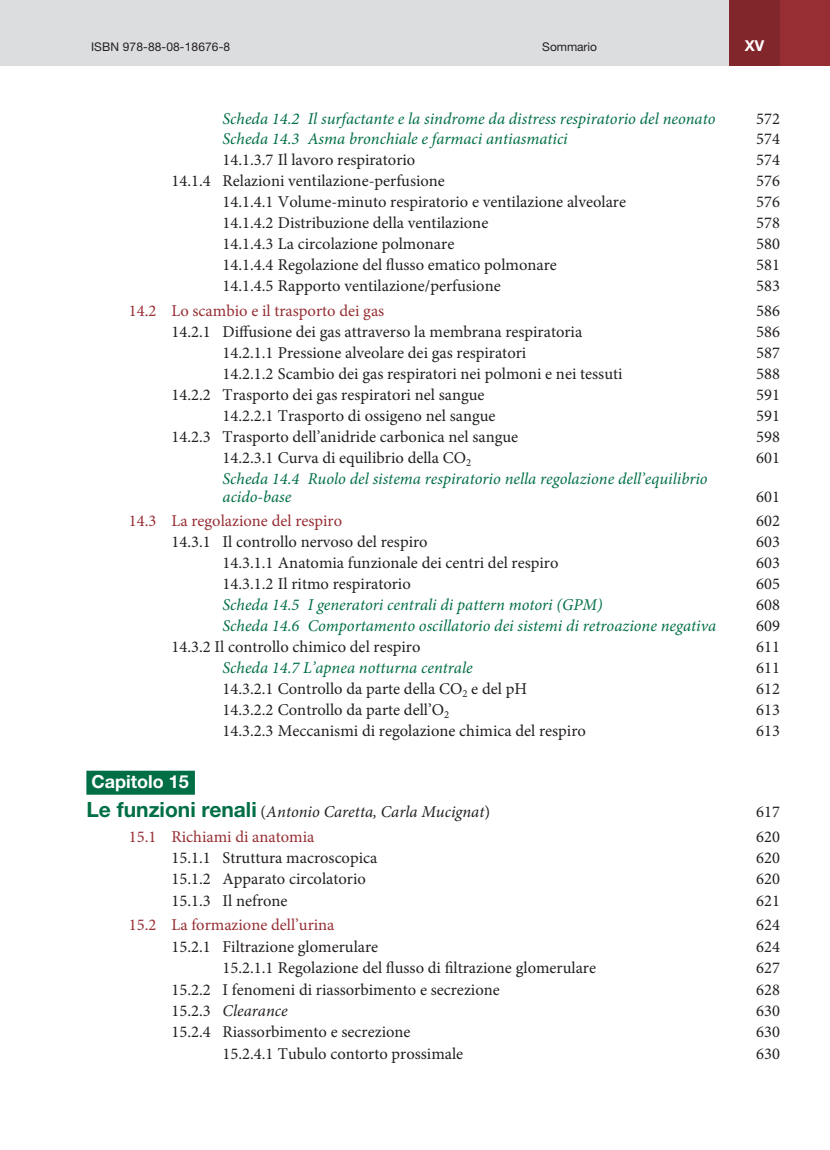
<style>
.page{position:relative;width:830px;height:1150px;background:#fff}
.page>*{position:absolute;margin:0;border:0;box-sizing:border-box;transform-origin:0 0}
.t1{font:700 18px "Helvetica Neue LT Std";color:#fff}
.t2{font:16.5px "Minion Pro";color:#231f20}
.t3{font:italic 16.5px/18px "Minion Pro";color:#016f45}
.t4{font:16.5px "Minion Pro";color:#962e33}
.t5{font:italic 16.5px "Minion Pro";color:#231f20}
.t6{font:700 15px "Helvetica Neue LT Std";color:#fff}
.t7{font:12px "Helvetica Neue LT Std";letter-spacing:.01em;color:#231f20}
.s1{font-family:"Helvetica Neue LT Std";font-weight:700;font-style:normal;font-size:21px;color:#016f45}
.s2{font-style:normal}
</style>
<div class="page">
<hr style="left:0;top:0;width:1px;height:65px;background:#dcdddf">
<div style="left:1px;top:0;width:778px;height:65px;background:#dcdddf"></div>
<div style="left:728px;top:0;width:101px;height:65px;background:linear-gradient(to right,#7b252a,#9b3035)"></div>
<div style="left:86px;top:770px;width:109px;height:24px;background:#016f45"></div>
<p class="t7" style="left:91px;top:40px;width:141px">ISBN 978-88-08-18676-8</p>
<p class="t7" style="left:542px;top:40px;width:56px">Sommario</p>
<p class="t6" style="left:744px;top:37px;width:21px">XV</p>
<p class="t3" style="left:222px;top:110px;width:494px">Scheda 14.2 Il surfactante e la sindrome da distress respiratorio del neonato</p>
<p class="t2" style="left:756px;top:108px;width:25px">572</p>
<p class="t3" style="left:222px;top:130px;width:346px">Scheda 14.3 Asma bronchiale e farmaci antiasmatici</p>
<p class="t2" style="left:756px;top:128px;width:25px">574</p>
<p class="t2" style="left:222px;top:149px;width:194px">14.1.3.7 Il lavoro respiratorio</p>
<p class="t2" style="left:756px;top:149px;width:25px">574</p>
<p class="t2" style="left:171px;top:170px;width:275px">14.1.4 Relazioni ventilazione-perfusione</p>
<p class="t2" style="left:756px;top:170px;width:25px">576</p>
<p class="t2" style="left:222px;top:191px;width:405px">14.1.4.1 Volume-minuto respiratorio e ventilazione alveolare</p>
<p class="t2" style="left:756px;top:191px;width:25px">576</p>
<p class="t2" style="left:222px;top:212px;width:267px">14.1.4.2 Distribuzione della ventilazione</p>
<p class="t2" style="left:756px;top:212px;width:25px">578</p>
<p class="t2" style="left:222px;top:233px;width:233px">14.1.4.3 La circolazione polmonare</p>
<p class="t2" style="left:756px;top:233px;width:25px">580</p>
<p class="t2" style="left:222px;top:254px;width:336px">14.1.4.4 Regolazione del flusso ematico polmonare</p>
<p class="t2" style="left:756px;top:254px;width:25px">581</p>
<p class="t2" style="left:222px;top:275px;width:279px">14.1.4.5 Rapporto ventilazione/perfusione</p>
<p class="t2" style="left:756px;top:275px;width:25px">583</p>
<p class="t4" style="left:129px;top:299px;width:257px">14.2 Lo scambio e il trasporto dei gas</p>
<p class="t2" style="left:756px;top:299px;width:25px">586</p>
<p class="t2" style="left:171px;top:320px;width:412px">14.2.1 Diffusione dei gas attraverso la membrana respiratoria</p>
<p class="t2" style="left:756px;top:320px;width:25px">586</p>
<p class="t2" style="left:222px;top:341px;width:305px">14.2.1.1 Pressione alveolare dei gas respiratori</p>
<p class="t2" style="left:756px;top:341px;width:25px">587</p>
<p class="t2" style="left:222px;top:362px;width:401px">14.2.1.2 Scambio dei gas respiratori nei polmoni e nei tessuti</p>
<p class="t2" style="left:756px;top:362px;width:25px">588</p>
<p class="t2" style="left:171px;top:383px;width:314px">14.2.2 Trasporto dei gas respiratori nel sangue</p>
<p class="t2" style="left:756px;top:383px;width:25px">591</p>
<p class="t2" style="left:222px;top:404px;width:274px">14.2.2.1 Trasporto di ossigeno nel sangue</p>
<p class="t2" style="left:756px;top:404px;width:25px">591</p>
<p class="t2" style="left:171px;top:425px;width:348px">14.2.3 Trasporto dell’anidride carbonica nel sangue</p>
<p class="t2" style="left:756px;top:425px;width:25px">598</p>
<p class="t2" style="left:222px;top:446px;width:250px">14.2.3.1 Curva di equilibrio della CO<sub>2</sub></p>
<p class="t2" style="left:756px;top:446px;width:25px">601</p>
<p class="t3" style="left:222px;top:469px;width:486px">Scheda 14.4 Ruolo del sistema respiratorio nella regolazione dell’equilibrio acido-base</p>
<p class="t2" style="left:756px;top:485px;width:25px">601</p>
<p class="t4" style="left:129px;top:509px;width:215px">14.3 La regolazione del respiro</p>
<p class="t2" style="left:756px;top:509px;width:25px">602</p>
<p class="t2" style="left:171px;top:530px;width:257px">14.3.1 Il controllo nervoso del respiro</p>
<p class="t2" style="left:756px;top:530px;width:25px">603</p>
<p class="t2" style="left:222px;top:551px;width:337px">14.3.1.1 Anatomia funzionale dei centri del respiro</p>
<p class="t2" style="left:756px;top:551px;width:25px">603</p>
<p class="t2" style="left:222px;top:572px;width:190px">14.3.1.2 Il ritmo respiratorio</p>
<p class="t2" style="left:756px;top:572px;width:25px">605</p>
<p class="t3" style="left:222px;top:595px;width:381px">Scheda 14.5 I generatori centrali di pattern motori (GPM)</p>
<p class="t2" style="left:756px;top:593px;width:25px">608</p>
<p class="t3" style="left:222px;top:616px;width:495px">Scheda 14.6 Comportamento oscillatorio dei sistemi di retroazione negativa</p>
<p class="t2" style="left:756px;top:614px;width:25px">609</p>
<p class="t2" style="left:171px;top:635px;width:250px">14.3.2 Il controllo chimico del respiro</p>
<p class="t2" style="left:756px;top:635px;width:25px">611</p>
<p class="t3" style="left:222px;top:658px;width:251px">Scheda 14.7 L’apnea notturna centrale</p>
<p class="t2" style="left:756px;top:656px;width:25px">611</p>
<p class="t2" style="left:222px;top:677px;width:306px">14.3.2.1 Controllo da parte della CO<sub>2</sub> e del pH</p>
<p class="t2" style="left:756px;top:677px;width:25px">612</p>
<p class="t2" style="left:222px;top:698px;width:228px">14.3.2.2 Controllo da parte dell’O<sub>2</sub></p>
<p class="t2" style="left:756px;top:698px;width:25px">613</p>
<p class="t2" style="left:222px;top:719px;width:365px">14.3.2.3 Meccanismi di regolazione chimica del respiro</p>
<p class="t2" style="left:756px;top:719px;width:25px">613</p>
<p class="t1" style="left:91px;top:770px;width:99px">Capitolo 15</p>
<p class="t5" style="left:86px;top:800px;width:405px"><span class="s1">Le funzioni renali</span> <span class="s2">(</span>Antonio Caretta, Carla Mucignat<span class="s2">)</span></p>
<p class="t2" style="left:756px;top:800px;width:25px">617</p>
<p class="t4" style="left:129px;top:825px;width:187px">15.1 Richiami di anatomia</p>
<p class="t2" style="left:756px;top:825px;width:25px">620</p>
<p class="t2" style="left:171px;top:846px;width:207px">15.1.1 Struttura macroscopica</p>
<p class="t2" style="left:756px;top:846px;width:25px">620</p>
<p class="t2" style="left:171px;top:868px;width:196px">15.1.2 Apparato circolatorio</p>
<p class="t2" style="left:756px;top:868px;width:25px">620</p>
<p class="t2" style="left:171px;top:889px;width:118px">15.1.3 Il nefrone</p>
<p class="t2" style="left:756px;top:889px;width:25px">621</p>
<p class="t4" style="left:129px;top:913px;width:207px">15.2 La formazione dell’urina</p>
<p class="t2" style="left:756px;top:913px;width:25px">624</p>
<p class="t2" style="left:171px;top:935px;width:208px">15.2.1 Filtrazione glomerulare</p>
<p class="t2" style="left:756px;top:935px;width:25px">624</p>
<p class="t2" style="left:222px;top:956px;width:375px">15.2.1.1 Regolazione del flusso di filtrazione glomerulare</p>
<p class="t2" style="left:756px;top:956px;width:25px">627</p>
<p class="t2" style="left:171px;top:978px;width:330px">15.2.2 I fenomeni di riassorbimento e secrezione</p>
<p class="t2" style="left:756px;top:978px;width:25px">628</p>
<p class="t5" style="left:171px;top:999px;width:118px"><span class="s2">15.2.3</span> Clearance</p>
<p class="t2" style="left:756px;top:999px;width:25px">630</p>
<p class="t2" style="left:171px;top:1020px;width:240px">15.2.4 Riassorbimento e secrezione</p>
<p class="t2" style="left:756px;top:1020px;width:25px">630</p>
<p class="t2" style="left:222px;top:1042px;width:242px">15.2.4.1 Tubulo contorto prossimale</p>
<p class="t2" style="left:756px;top:1042px;width:25px">630</p>
</div>
